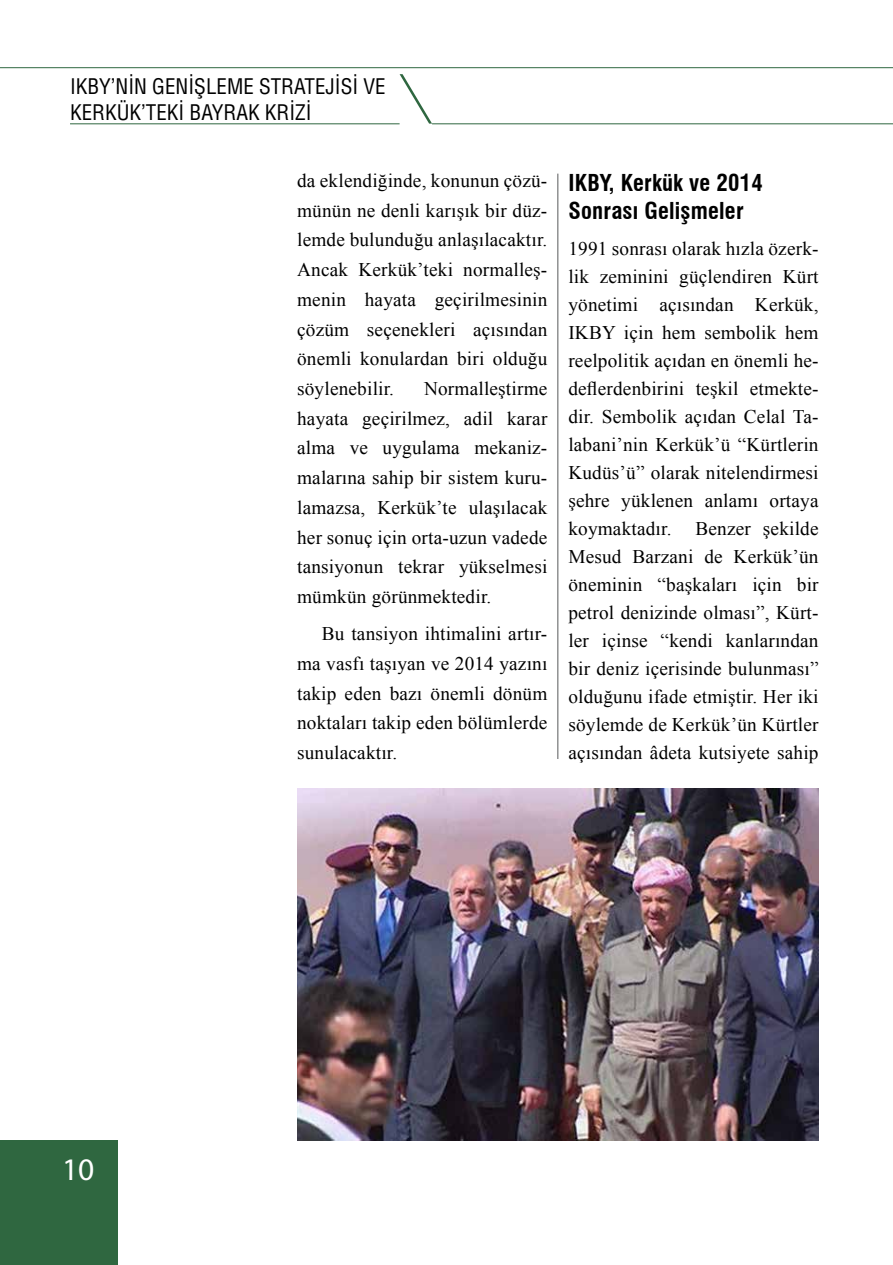
<style>
.page{position:relative;width:893px;height:1265px;background:#fff}
.page>*{position:absolute;margin:0;border:0;box-sizing:border-box;transform-origin:0 0}
.t1{font:31.5px "Myriad Pro";color:#fff}
.t2{font:700 condensed 22.75px/28.3px "Swiss 721 BT";letter-spacing:.01em;color:#000}
.t3{font:condensed 21px/25.2px "Helvetica LT Std";color:#000}
.t4{font:19.25px/29.8px "Times New Roman";letter-spacing:.01em;color:#000;text-align:justify}
</style>
<div class="page">
<hr style="left:432px;top:123px;width:461px;height:1px;background:#2f6740">
<hr style="left:0;top:67px;width:893px;height:1px;background:#2f6740">
<svg style="left:400px;top:74px;width:32px;height:50px"></svg>
<hr style="left:70px;top:123px;width:330px;height:1px;background:#2f6740">
<div style="left:0;top:1141px;width:117px;height:124px;background:#2f6740"></div>
<hr style="left:558px;top:174px;width:1px;height:585px;background:#58595b">
<img style="left:298px;top:789px;width:521px;height:351px">
<p class="t3" style="left:70px;top:74px;width:317px">IKBY’NIN GENIŞLEME STRATEJISI VE<br>KERKÜK’TEKI BAYRAK KRIZI</p>
<p class="t4" style="left:297px;top:165px;width:252px">da eklendiğinde, konunun çözü&shy;münün ne denli karışık bir düz&shy;lemde bulunduğu anlaşılacaktır.<br>Ancak Kerkük’teki normalleş&shy;menin hayata geçirilmesinin çözüm seçenekleri açısından önemli konulardan biri olduğu söylenebilir.</p>
<p class="t4" style="left:297px;top:373px;width:252px;text-indent:127px">Normalleştirme hayata geçirilmez, adil karar alma ve uygulama mekaniz&shy;malarına sahip bir sistem kuru&shy;lamazsa, Kerkük’te ulaşılacak her sonuç için orta-uzun vadede tansiyonun tekrar yükselmesi mümkün görünmektedir.</p>
<p class="t4" style="left:297px;top:619px;width:252px;text-indent:25px">Bu tansiyon ihtimalini artır&shy;ma vasfı taşıyan ve 2014 yazını takip eden bazı önemli dönüm noktaları takip eden bölümlerde sunulacaktır.</p>
<p class="t2" style="left:568px;top:168px;width:196px">IKBY, Kerkük ve 2014<br>Sonrası Gelişmeler</p>
<p class="t4" style="left:568px;top:234px;width:252px;line-height:28px">1991 sonrası olarak hızla özerk&shy;lik zeminini güçlendiren Kürt yönetimi açısından Kerkük, IKBY için hem sembolik hem reelpolitik açıdan en önemli he&shy;deflerdenbirini teşkil etmekte&shy;dir. Sembolik açıdan Celal Ta&shy;labani’nin Kerkük’ü “Kürtlerin Kudüs’ü” olarak nitelendirmesi şehre yüklenen anlamı ortaya koymaktadır. Benzer şekilde Mesud Barzani de Kerkük’ün öneminin “başkaları için bir petrol denizinde olması”, Kürt&shy;ler içinse “kendi kanlarından bir deniz içerisinde bulunması” olduğunu ifade etmiştir. Her iki söylemde de Kerkük’ün Kürtler açısından âdeta kutsiyete sahip</p>
<h1 class="t1" style="left:62px;top:1152px;width:34px">10</h1>
</div>
